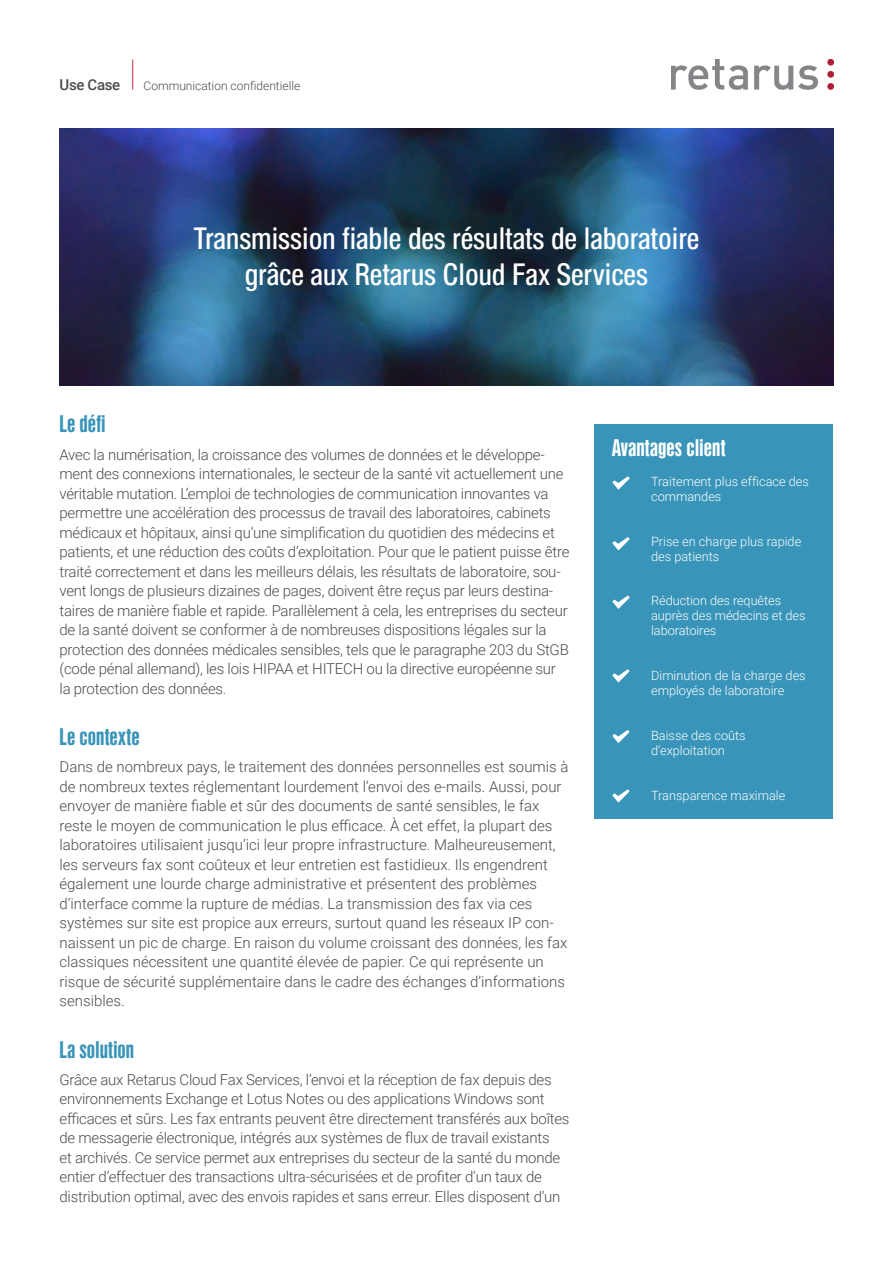
<style>
.page{position:relative;width:893px;height:1263px;background:#fff}
.page>*{position:absolute;margin:0;border:0;box-sizing:border-box;transform-origin:0 0}
.Headline1{font:500 30px/36px "Newhouse DT Cond";letter-spacing:-.01em;color:#fff;text-align:center}
.Fließtext-Headline{font:700 21px "Newhouse DTS Cond";color:#3894b8}
.Kasten-Headline{font:700 21px "Newhouse DTS Cond";color:#fff}
.Fließtext{font:300 15px/19.5px "Roboto";letter-spacing:-.015em;color:#4b4c4d}
.Zwischenheadline{font:500 15px "Roboto";letter-spacing:-.02em;color:#4b4c4d}
.Kasten-Inhalt{font:300 12.75px/15px "Roboto";color:#fff}
.t1{font:300 12px "Roboto";color:#4b4c4d}
</style>
<div class="page">
<img style="left:60px;top:128px;width:773px;height:258px">
<img style="left:672px;top:60px;width:161px;height:30px">
<hr style="left:132px;top:60px;width:1px;height:30px;background:#ce2a3d">
<div style="left:595px;top:424px;width:238px;height:395px;background:#3894b8"></div>
<svg style="left:612px;top:537px;width:18px;height:13px"></svg>
<svg style="left:612px;top:595px;width:18px;height:14px"></svg>
<svg style="left:612px;top:476px;width:18px;height:14px"></svg>
<svg style="left:612px;top:730px;width:18px;height:13px"></svg>
<svg style="left:612px;top:669px;width:18px;height:14px"></svg>
<svg style="left:612px;top:789px;width:18px;height:14px"></svg>
<p class="Zwischenheadline" style="left:60px;top:74px;width:62px">Use Case</p>
<p class="t1" style="left:144px;top:77px;width:158px">Communication confidentielle</p>
<p class="Headline1" style="left:193px;top:220px;width:508px">Transmission fiable des résultats de laboratoire grâce aux Retarus Cloud Fax Services</p>
<p class="Fließtext-Headline" style="left:60px;top:411px;width:48px">Le défi</p>
<p class="Fließtext" style="left:60px;top:444px;width:511px">Avec la numérisation, la croissance des volumes de données et le développe&shy;ment des connexions internationales, le secteur de la santé vit actuellement une véritable mutation. L’emploi de technologies de communication innovantes va permettre une accélération des processus de travail des laboratoires, cabinets médicaux et hôpitaux, ainsi qu’une simplification du quotidien des médecins et patients, et une réduction des coûts d’exploitation. Pour que le patient puisse être traité correctement et dans les meilleurs délais, les résultats de laboratoire, sou&shy;vent longs de plusieurs dizaines de pages, doivent être reçus par leurs destina&shy;taires de manière fiable et rapide. Parallèlement à cela, les entreprises du secteur de la santé doivent se conformer à de nombreuses dispositions légales sur la protection des données médicales sensibles, tels que le paragraphe 203 du StGB (code pénal allemand), les lois HIPAA et HITECH ou la directive européenne sur la protection des données.</p>
<p class="Fließtext-Headline" style="left:60px;top:724px;width:82px">Le contexte</p>
<p class="Fließtext" style="left:60px;top:756px;width:510px">Dans de nombreux pays, le traitement des données personnelles est soumis à de nombreux textes réglementant lourdement l’envoi des e-mails. Aussi, pour envoyer de manière fiable et sûr des documents de santé sensibles, le fax reste le moyen de communication le plus efficace. À cet effet, la plupart des laboratoires utilisaient jusqu’ici leur propre infrastructure. Malheureusement, les serveurs fax sont coûteux et leur entretien est fastidieux. Ils engendrent également une lourde charge administrative et présentent des problèmes d’interface comme la rupture de médias. La transmission des fax via ces systèmes sur site est propice aux erreurs, surtout quand les réseaux IP con&shy;naissent un pic de charge. En raison du volume croissant des données, les fax classiques nécessitent une quantité élevée de papier. Ce qui représente un risque de sécurité supplémentaire dans le cadre des échanges d’informations sensibles.</p>
<p class="Fließtext-Headline" style="left:60px;top:1036px;width:76px">La solution</p>
<p class="Fließtext" style="left:60px;top:1069px;width:511px">Grâce aux Retarus Cloud Fax Services, l’envoi et la réception de fax depuis des environnements Exchange et Lotus Notes ou des applications Windows sont efficaces et sûrs. Les fax entrants peuvent être directement transférés aux boîtes de messagerie électronique, intégrés aux systèmes de flux de travail existants<br>et archivés. Ce service permet aux entreprises du secteur de la santé du monde entier d’effectuer des transactions ultra-sécurisées et de profiter d’un taux de distribution optimal, avec des envois rapides et sans erreur. Elles disposent d’un</p>
<p class="Kasten-Headline" style="left:612px;top:435px;width:115px">Avantages client</p>
<p class="Kasten-Inhalt" style="left:651px;top:473px;width:159px">Traitement plus efficace des commandes</p>
<p class="Kasten-Inhalt" style="left:651px;top:533px;width:152px">Prise en charge plus rapide des patients</p>
<p class="Kasten-Inhalt" style="left:651px;top:593px;width:156px">Réduction des requêtes auprès des médecins et des laboratoires</p>
<p class="Kasten-Inhalt" style="left:651px;top:668px;width:156px">Diminution de la charge des employés de laboratoire</p>
<p class="Kasten-Inhalt" style="left:651px;top:727px;width:96px">Baisse des coûts d’exploitation</p>
<p class="Kasten-Inhalt" style="left:651px;top:787px;width:136px">Transparence maximale</p>
</div>
